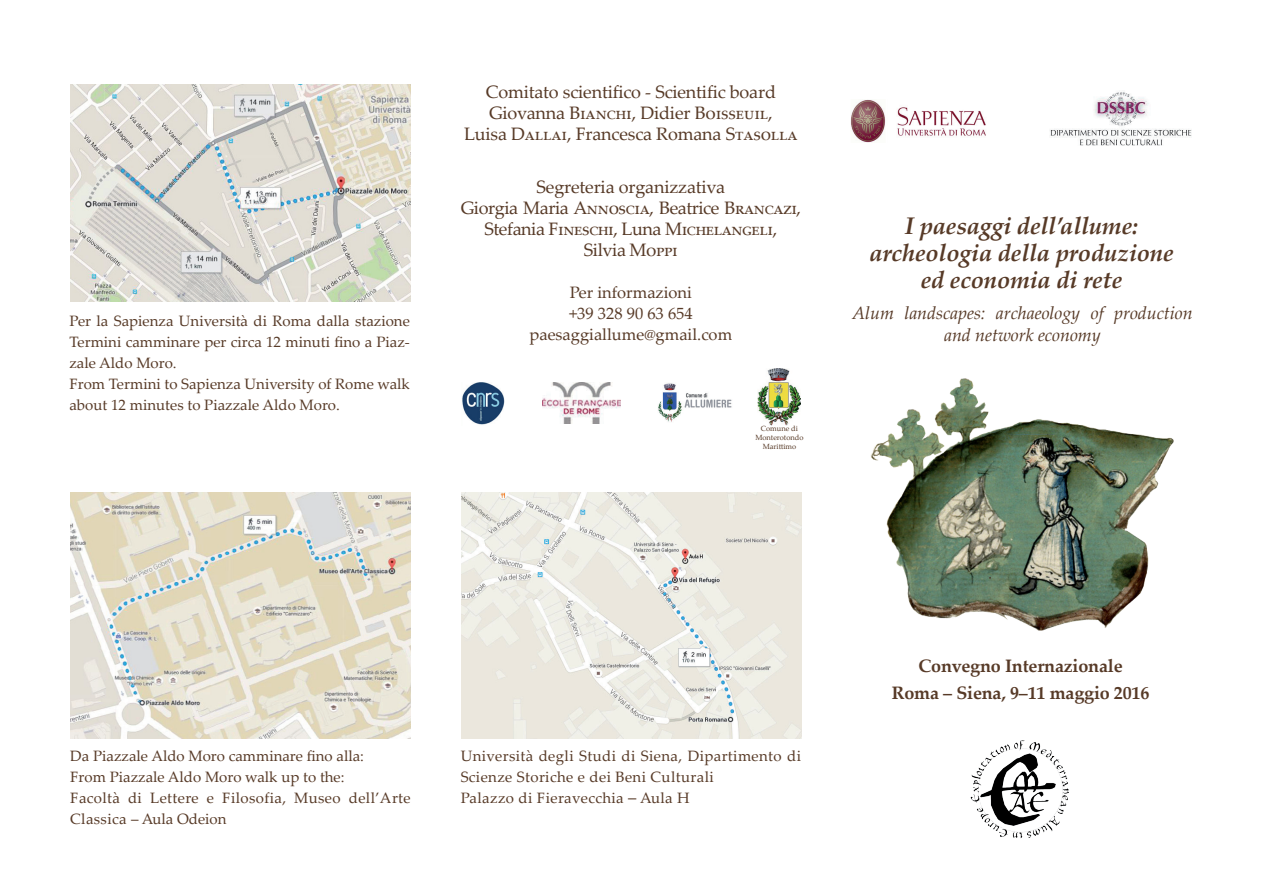
<style>
.page{position:relative;width:1263px;height:893px;background:#fff}
.page>*{position:absolute;margin:0;border:0;box-sizing:border-box;transform-origin:0 0}
.t1{font:italic 700 24px "Palatino Linotype";letter-spacing:-.01em;color:#573a27}
.t2{font:18px/21px "Palatino Linotype";letter-spacing:-.01em;color:#573a27;text-align:center}
.t3{font:italic 18px/21.6px "Palatino Linotype";letter-spacing:-.005em;color:#573a27;text-align:center}
.t4{font:700 18px "Palatino Linotype";letter-spacing:-.01em;color:#573a27}
.t5{font:16.5px "Palatino Linotype";color:#573a27}
.t6{font:15px/21px "Palatino Linotype";color:#573a27;text-align:justify}
.t7{font:15px/21px "Palatino Linotype";letter-spacing:.025em;color:#573a27}
.t8{font:7.5px/9px "Palatino Linotype";color:#573a27;text-align:center}
.s1{font-size:16.5px}
</style>
<div class="page">
<img style="left:1050px;top:92px;width:142px;height:53px">
<img style="left:850px;top:100px;width:136px;height:42px">
<img style="left:870px;top:378px;width:303px;height:252px">
<img style="left:971px;top:741px;width:98px;height:97px">
<img style="left:70px;top:84px;width:341px;height:218px">
<img style="left:70px;top:492px;width:341px;height:246px">
<img style="left:461px;top:492px;width:341px;height:246px">
<img style="left:462px;top:383px;width:43px;height:42px">
<img style="left:543px;top:383px;width:77px;height:41px">
<img style="left:758px;top:369px;width:42px;height:56px">
<img style="left:658px;top:383px;width:74px;height:39px">
<p class="t6" style="left:69px;top:309px;width:342px">Per la Sapienza Università di Roma dalla stazione Termini camminare per circa 12 minuti fino a Piaz&shy;zale Aldo Moro.</p>
<p class="t6" style="left:69px;top:372px;width:342px">From Termini to Sapienza University of Rome walk about 12 minutes to Piazzale Aldo Moro.</p>
<p class="t2" style="left:486px;top:80px;width:292px">Comitato scientifico - Scientific board</p>
<p class="t2" style="left:489px;top:101px;width:285px">Giovanna Bianchi, Didier Boisseuil,</p>
<p class="t2" style="left:464px;top:122px;width:335px">Luisa Dallai, Francesca Romana Stasolla</p>
<p class="t2" style="left:537px;top:176px;width:190px">Segreteria organizzativa</p>
<p class="t2" style="left:461px;top:197px;width:342px">Giorgia Maria Annoscia, Beatrice Brancazi,<br>Stefania Fineschi, Luna Michelangeli,</p>
<p class="t2" style="left:584px;top:239px;width:95px">Silvia Moppi</p>
<p class="t5" style="left:570px;top:281px;width:124px">Per informazioni</p>
<p class="t5" style="left:569px;top:302px;width:125px">+39 328 90 63 654</p>
<p class="t5" style="left:530px;top:323px;width:204px">paesaggiallume@gmail.com</p>
<p class="t8" style="left:755px;top:423px;width:50px">Comune di<br>Monterotondo<br>Marittimo</p>
<p class="t1" style="left:905px;top:208px;width:235px">I paesaggi dell’allume:</p>
<p class="t1" style="left:869px;top:235px;width:306px">archeologia della produzione</p>
<p class="t1" style="left:921px;top:262px;width:203px">ed economia di rete</p>
<p class="t3" style="left:852px;top:302px;width:342px">Alum landscapes: archaeology of production and network economy</p>
<p class="t6" style="left:70px;top:745px;width:295px">Da Piazzale Aldo Moro camminare fino alla:</p>
<p class="t6" style="left:70px;top:766px;width:276px">From Piazzale Aldo Moro walk up to the:</p>
<p class="t7" style="left:70px;top:787px;width:342px">Facoltà di Lettere e Filosofia, Museo dell’Arte<br>Classica – Aula Odeion</p>
<p class="t7" style="left:461px;top:745px;width:342px">Università degli Studi di Siena, Dipartimento di<br>Scienze Storiche e dei Beni Culturali</p>
<p class="t7" style="left:461px;top:787px;width:231px">Palazzo di Fieravecchia <span class="s1">–</span> Aula H</p>
<p class="t4" style="left:918px;top:653px;width:206px">Convegno Internazionale</p>
<p class="t4" style="left:892px;top:680px;width:259px">Roma – Siena, 9–11 maggio 2016</p>
</div>
